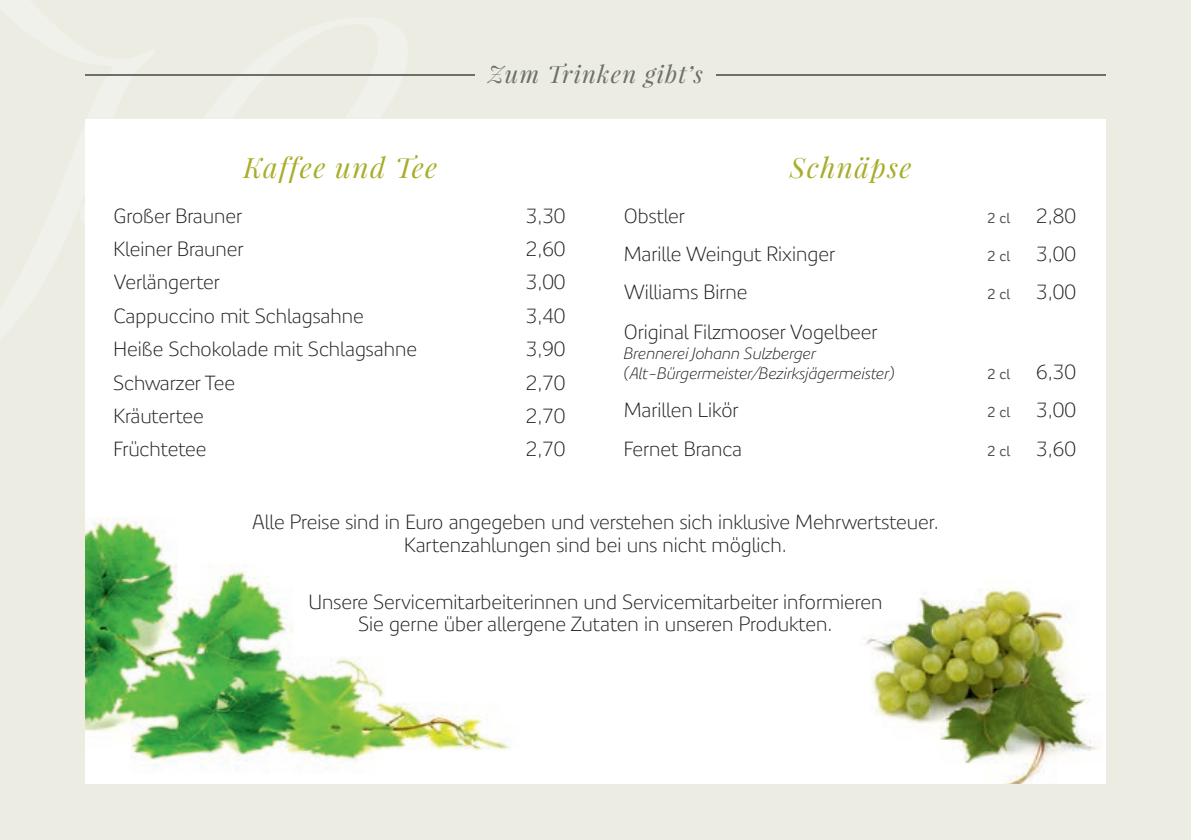
<style>
.page{position:relative;width:1191px;height:840px;background:#fff}
.page>*{position:absolute;margin:0;border:0;box-sizing:border-box;transform-origin:0 0}
.t1{font:italic 28px "Playfair Display";letter-spacing:.05em;color:#a8ad2a}
.t2{font:italic 24px "Playfair Display";letter-spacing:.05em;color:#6b7069}
.t3{font:300 20px/22px "Precious Sans Two";color:#231f20;text-align:center}
.t4{font:italic 300 16px/20px "Precious Sans Two";color:#231f20}
.t5{font:500 14px "Precious Sans Two";color:#4b4c4d}
</style>
<div class="page">
<div style="left:0;top:0;width:1191px;height:839px;background:#ecece3"></div>
<hr style="left:85px;top:74px;width:389px;height:1px;background:#6b7069">
<hr style="left:717px;top:74px;width:389px;height:1px;background:#6b7069">
<div style="left:85px;top:119px;width:1021px;height:663px;background:#fff"></div>
<img style="left:85px;top:518px;width:425px;height:253px">
<img style="left:864px;top:589px;width:234px;height:193px">
<h1 class="t1" style="left:243px;top:149px;width:195px">Kaffee und Tee</h1>
<p class="t2" style="left:488px;top:58px;width:216px">Zum Trinken gibt’s</p>
<h1 class="t1" style="left:790px;top:149px;width:123px">Schnäpse</h1>
<p class="t3" style="left:113px;top:204px;width:130px">Großer Brauner</p>
<p class="t3" style="left:526px;top:204px;width:41px">3,30</p>
<p class="t3" style="left:113px;top:238px;width:132px">Kleiner Brauner</p>
<p class="t3" style="left:526px;top:238px;width:41px">2,60</p>
<p class="t3" style="left:113px;top:271px;width:108px">Verlängerter</p>
<p class="t3" style="left:526px;top:271px;width:41px">3,00</p>
<p class="t3" style="left:113px;top:304px;width:252px">Cappuccino mit Schlagsahne</p>
<p class="t3" style="left:526px;top:304px;width:41px">3,40</p>
<p class="t3" style="left:113px;top:338px;width:305px">Heiße Schokolade mit Schlagsahne</p>
<p class="t3" style="left:526px;top:338px;width:41px">3,90</p>
<p class="t3" style="left:113px;top:371px;width:123px">Schwarzer Tee</p>
<p class="t3" style="left:526px;top:371px;width:41px">2,70</p>
<p class="t3" style="left:113px;top:404px;width:92px">Kräutertee</p>
<p class="t3" style="left:526px;top:404px;width:41px">2,70</p>
<p class="t3" style="left:113px;top:438px;width:95px">Früchtetee</p>
<p class="t3" style="left:526px;top:438px;width:41px">2,70</p>
<p class="t3" style="left:624px;top:204px;width:63px">Obstler</p>
<p class="t5" style="left:987px;top:208px;width:24px">2 cl</p>
<p class="t3" style="left:1036px;top:204px;width:41px">2,80</p>
<p class="t3" style="left:624px;top:242px;width:213px">Marille Weingut Rixinger</p>
<p class="t5" style="left:987px;top:247px;width:24px">2 cl</p>
<p class="t3" style="left:1036px;top:242px;width:41px">3,00</p>
<p class="t3" style="left:624px;top:281px;width:125px">Williams Birne</p>
<p class="t5" style="left:987px;top:285px;width:24px">2 cl</p>
<p class="t3" style="left:1036px;top:281px;width:41px">3,00</p>
<p class="t3" style="left:624px;top:321px;width:255px">Original Filzmooser Vogelbeer</p>
<p class="t4" style="left:624px;top:343px;width:272px">Brennerei Johann Sulzberger (Alt-Bürgermeister/Bezirksjägermeister)</p>
<p class="t5" style="left:987px;top:365px;width:24px">2 cl</p>
<p class="t3" style="left:1036px;top:361px;width:41px">6,30</p>
<p class="t3" style="left:624px;top:399px;width:116px">Marillen Likör</p>
<p class="t5" style="left:987px;top:403px;width:24px">2 cl</p>
<p class="t3" style="left:1036px;top:399px;width:41px">3,00</p>
<p class="t3" style="left:624px;top:437px;width:120px">Fernet Branca</p>
<p class="t5" style="left:987px;top:441px;width:24px">2 cl</p>
<p class="t3" style="left:1036px;top:437px;width:41px">3,60</p>
<p class="t3" style="left:252px;top:511px;width:688px">Alle Preise sind in Euro angegeben und verstehen sich inklusive Mehrwertsteuer.<br>Kartenzahlungen sind bei uns nicht möglich.</p>
<p class="t3" style="left:308px;top:590px;width:575px">Unsere Servicemitarbeiterinnen und Servicemitarbeiter informieren<br>Sie gerne über allergene Zutaten in unseren Produkten.</p>
</div>
